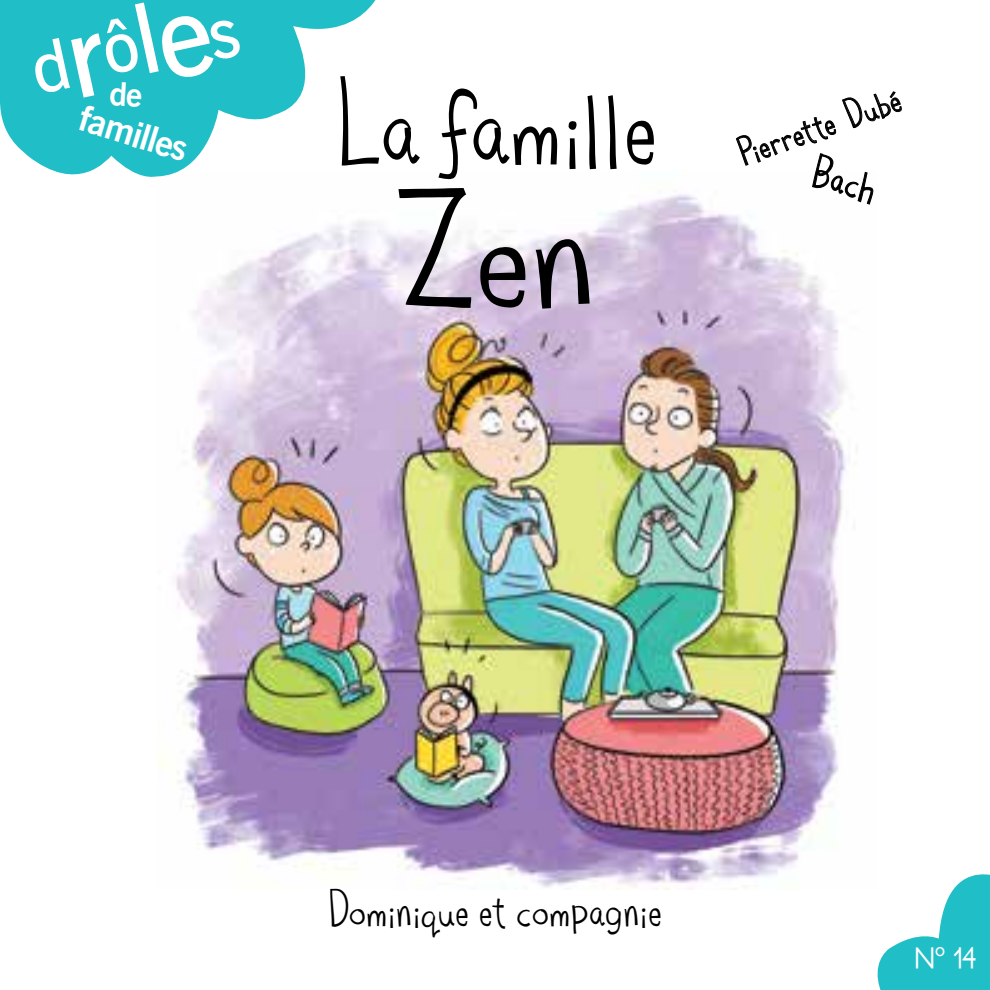
<style>
.page{position:relative;width:990px;height:990px;background:#fff}
.page>*{position:absolute;margin:0;border:0;box-sizing:border-box;transform-origin:0 0}
.t1{font:160px "Farmstand";color:#000;scale:1.23 1}
.t2{font:116px "Farmstand";color:#000}
.t3{font:600 70.25px "News Gothic BT";color:#fff}
.t4{font:47.5px "Farmstand";color:#000}
.t5{font:42.5px "Farmstand";color:#000}
.t6{font:37.5px "Farmstand";color:#000}
.t7{font:700 35.75px "News Gothic BT";color:#fff}
.t8{font:500 30px "Petita";color:#fff;scale:.9 1}
.s1{font-size:112.5px}
.s2{font-size:97px}
</style>
<div class="page">
<img style="left:158px;top:194px;width:699px;height:696px">
<svg style="left:877px;top:874px;width:113px;height:116px"></svg>
<svg style="left:0;top:0;width:386px;height:195px;fill:#20bec6"></svg>
<svg style="left:736px;top:91px;width:166px;height:114px"></svg>
<svg style="left:110px;top:81px;width:32px;height:26px"></svg>
<h3 class="t3" style="left:23px;top:28px;width:212px;rotate:-12deg">d<span class="s1">r</span>ô<span class="s2">l</span><span class="s1">e</span>s</h3>
<p class="t7" style="left:87px;top:96px;width:113px;rotate:17deg">familles</p>
<h2 class="t2" style="left:332px;top:46px;width:327px">La famille</h2>
<h1 class="t1" style="left:392px;top:144px;width:169px">Zen</h1>
<p class="t6" style="left:731px;top:129px;width:171px;rotate:-19deg">Pierrette Dubé</p>
<p class="t5" style="left:821px;top:144px;width:65px;rotate:15deg">Bach</p>
<p class="t4" style="left:328px;top:877px;width:335px">Dominique et compagnie</p>
<p class="t8" style="left:914px;top:940px;width:71px">Nº 14</p>
</div>
